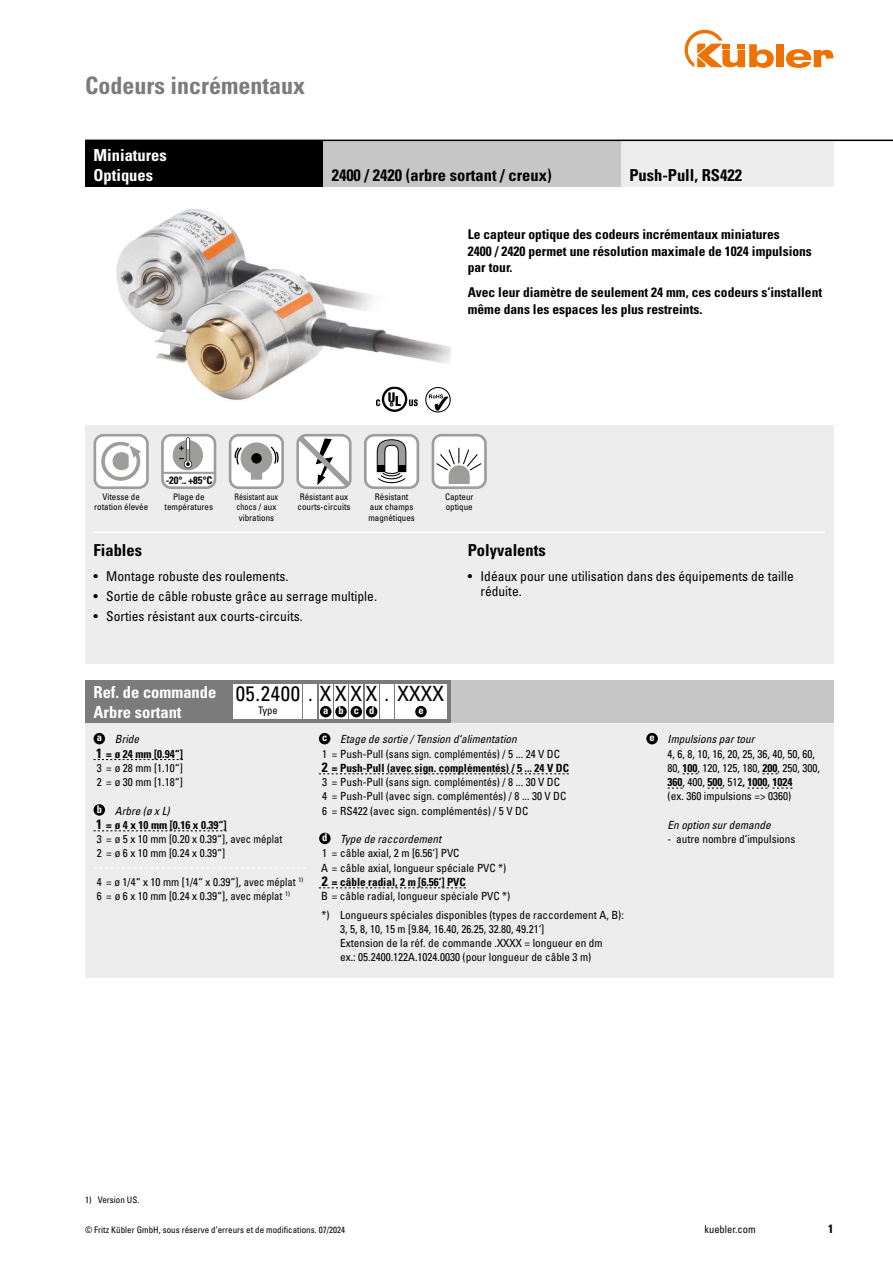
<style>
.page{position:relative;width:893px;height:1263px;background:#fff}
.page>*{position:absolute;margin:0;border:0;box-sizing:border-box;transform-origin:0 0}
.t1{font:700 condensed 24px "Univers LT Std";color:#7c7b7b}
.t2{font:condensed 21px "Univers LT Std";letter-spacing:.03em;color:#000}
.t3{font:700 condensed 16.5px "Univers LT Std";color:#000}
.t4{font:700 condensed 16.5px/19.8px "Univers LT Std";color:#fff}
.t5{font:700 condensed 13.5px/16.5px "Univers LT Std";color:#000}
.t6{font:condensed 13.5px/15.8px "Univers LT Std";color:#000}
.t7{font:700 condensed 12px "Univers LT Std";color:#000}
.t8{font:condensed 11.25px/14.2px "Univers LT Std";color:#000}
.t9{font:italic condensed 11.25px "Univers LT Std";color:#000}
.t10{font:700 condensed 10.65px "Univers LT Std";color:#000}
.t11{font:condensed 10.5px "Univers LT Std";color:#000}
.t12{font:700 condensed 10.5px "Univers LT Std";color:#fff}
.t13{font:condensed 9px/10.5px "Univers LT Std";color:#000;text-align:center}
.t14{font:condensed 9px/10.5px "Univers LT Std";color:#000;scale:.9 1}
.s1{font-style:italic}
.s2{font-weight:700;font-size:13.5px}
.s3{font-weight:700}
</style>
<div class="page">
<div style="left:776px;top:44px;width:8px;height:23px;background:#ee7203"></div>
<svg style="left:786px;top:49px;width:47px;height:19px"></svg>
<svg style="left:685px;top:30px;width:89px;height:38px"></svg>
<div style="left:85px;top:425px;width:748px;height:238px;background:#ededed"></div>
<div style="left:433px;top:435px;width:52px;height:53px;background:#fff;border-radius:9px"></div>
<div style="left:432px;top:434px;width:55px;height:55px;border:3px solid #9d9d9c;border-radius:9px"></div>
<svg style="left:435px;top:447px;width:48px;height:37px"></svg>
<div style="left:365px;top:435px;width:53px;height:53px;background:#fff;border-radius:9px"></div>
<div style="left:364px;top:434px;width:55px;height:55px;border:3px solid #9d9d9c;border-radius:9px"></div>
<svg style="left:376px;top:439px;width:31px;height:45px"></svg>
<svg style="left:296px;top:434px;width:56px;height:55px;background:#d2d2d1"></svg>
<div style="left:230px;top:435px;width:53px;height:53px;background:#fff;border-radius:9px"></div>
<div style="left:229px;top:434px;width:55px;height:55px;border:3px solid #9d9d9c;border-radius:9px"></div>
<svg style="left:234px;top:442px;width:45px;height:38px"></svg>
<div style="left:162px;top:435px;width:53px;height:53px;background:#fff;border-radius:9px"></div>
<div style="left:161px;top:434px;width:55px;height:55px;border:3px solid #9d9d9c;border-radius:9px"></div>
<hr style="left:162px;top:472px;width:52px;height:2px;background:#9d9d9c">
<div style="left:173px;top:440px;width:30px;height:30px;background:#9d9d9c;border-radius:50%"></div>
<svg style="left:179px;top:437px;width:13px;height:31px"></svg>
<div style="left:95px;top:435px;width:52px;height:53px;background:#fff;border-radius:9px"></div>
<div style="left:94px;top:434px;width:55px;height:55px;border:3px solid #9d9d9c;border-radius:9px"></div>
<svg style="left:101px;top:442px;width:40px;height:39px"></svg>
<div style="left:85px;top:680px;width:748px;height:298px;background:#ededed"></div>
<img style="left:116px;top:209px;width:335px;height:191px">
<svg style="left:425px;top:387px;width:26px;height:25px"></svg>
<svg style="left:376px;top:386px;width:42px;height:26px"></svg>
<hr style="left:94px;top:531px;width:731px;height:2px;background:#fff">
<div style="left:451px;top:680px;width:382px;height:43px;background:#c6c6c6"></div>
<div style="left:621px;top:140px;width:212px;height:47px;background:#ededed"></div>
<div style="left:85px;top:680px;width:366px;height:43px;background:#7c7b7b"></div>
<div style="left:85px;top:140px;width:238px;height:47px;background:#000"></div>
<div style="left:323px;top:140px;width:298px;height:47px;background:#c6c6c6"></div>
<div style="left:234px;top:685px;width:68px;height:34px;background:#fff"></div>
<div style="left:304px;top:685px;width:13px;height:34px;background:#fff"></div>
<div style="left:319px;top:685px;width:14px;height:34px;background:#fff"></div>
<div style="left:334px;top:685px;width:14px;height:34px;background:#fff"></div>
<div style="left:350px;top:685px;width:13px;height:34px;background:#fff"></div>
<div style="left:365px;top:685px;width:13px;height:34px;background:#fff"></div>
<div style="left:380px;top:685px;width:14px;height:34px;background:#fff"></div>
<div style="left:395px;top:685px;width:51px;height:34px;background:#fff"></div>
<div style="left:320px;top:706px;width:11px;height:11px;background:#000;border-radius:50%"></div>
<div style="left:335px;top:706px;width:12px;height:11px;background:#000;border-radius:50%"></div>
<div style="left:351px;top:706px;width:11px;height:11px;background:#000;border-radius:50%"></div>
<div style="left:366px;top:706px;width:11px;height:11px;background:#000;border-radius:50%"></div>
<div style="left:415px;top:706px;width:12px;height:11px;background:#000;border-radius:50%"></div>
<svg style="left:747px;top:788px;width:45px;height:1px"></svg>
<div style="left:646px;top:733px;width:12px;height:11px;background:#000;border-radius:50%"></div>
<svg style="left:319px;top:773px;width:250px;height:1px"></svg>
<svg style="left:319px;top:887px;width:147px;height:1px"></svg>
<div style="left:319px;top:733px;width:11px;height:11px;background:#000;border-radius:50%"></div>
<div style="left:319px;top:833px;width:12px;height:11px;background:#000;border-radius:50%"></div>
<svg style="left:94px;top:759px;width:89px;height:1px"></svg>
<svg style="left:94px;top:830px;width:133px;height:1px"></svg>
<svg style="left:94px;top:867px;width:212px;height:1px"></svg>
<div style="left:94px;top:733px;width:11px;height:11px;background:#000;border-radius:50%"></div>
<div style="left:94px;top:804px;width:11px;height:12px;background:#000;border-radius:50%"></div>
<hr style="left:85px;top:140px;width:808px;height:1px;background:#000">
<h1 class="t1" style="left:85px;top:71px;width:221px">Codeurs incrémentaux</h1>
<h3 class="t4" style="left:94px;top:145px;width:75px">Miniatures<br>Optiques</h3>
<h3 class="t3" style="left:332px;top:165px;width:221px">2400 / 2420 (arbre sortant / creux)</h3>
<h3 class="t3" style="left:629px;top:165px;width:114px">Push-Pull, RS422</h3>
<p class="t5" style="left:468px;top:226px;width:346px">Le capteur optique des codeurs incrémentaux miniatures<br>2400 / 2420 permet une résolution maximale de 1024 impulsions par tour.</p>
<p class="t5" style="left:468px;top:284px;width:356px">Avec leur diamètre de seulement 24 mm, ces codeurs s‘installent même dans les espaces les plus restreints.</p>
<p class="t10" style="left:166px;top:473px;width:48px">-20°... +85°C</p>
<p class="t13" style="left:94px;top:491px;width:55px">Vitesse de rotation élevée</p>
<p class="t13" style="left:165px;top:491px;width:50px">Plage de températures</p>
<p class="t14" style="left:235px;top:491px;width:50px">Résistant aux chocs / aux vibrations</p>
<p class="t13" style="left:298px;top:491px;width:54px;text-align:left">Résistant aux courts-circuits</p>
<p class="t13" style="left:445px;top:491px;width:30px;text-align:left">Capteur optique</p>
<p class="t13" style="left:368px;top:491px;width:48px">Résistant aux champs magnétiques</p>
<h3 class="t3" style="left:94px;top:540px;width:50px">Fiables</h3>
<p class="t6" style="left:94px;top:568px;width:196px">• Montage robuste des roulements.</p>
<p class="t6" style="left:94px;top:588px;width:285px">• Sortie de câble robuste grâce au serrage multiple.</p>
<p class="t6" style="left:94px;top:608px;width:211px">• Sorties résistant aux courts-circuits.</p>
<h3 class="t3" style="left:468px;top:540px;width:79px">Polyvalents</h3>
<p class="t6" style="left:480px;top:568px;width:315px;text-indent:-13px">• Idéaux pour une utilisation dans des équipements de taille réduite.</p>
<h3 class="t4" style="left:94px;top:682px;width:124px">Ref. de commande<br>Arbre sortant</h3>
<h2 class="t2" style="left:236px;top:680px;width:210px">05.2400 . X X X X . XXXX</h2>
<p class="t11" style="left:258px;top:704px;width:21px">Type</p>
<p class="t12" style="left:323px;top:704px;width:53px">abcd</p>
<p class="t12" style="left:418px;top:704px;width:7px">e</p>
<p class="t8" style="left:96px;top:732px;width:88px"><sup>a</sup> <span class="s1">Bride<br></span><span class="s2">1</span> <span class="s3">= ø 24 mm [0.94“]<br></span>3 = ø 28 mm [1.10“]<br>2 = ø 30 mm [1.18“]</p>
<p class="t8" style="left:96px;top:803px;width:188px"><sup>b</sup> <span class="s1">Arbre (ø x L)<br></span><span class="s2">1</span> <span class="s3">= ø 4 x 10 mm [0.16 x 0.39“]<br></span>3 = ø 5 x 10 mm [0.20 x 0.39“], avec méplat<br>2 = ø 6 x 10 mm [0.24 x 0.39“]</p>
<p class="t8" style="left:97px;top:874px;width:208px">4 = ø 1/4“ x 10 mm [1/4“ x 0.39“], avec méplat <sup>1)<br></sup>6 = ø 6 x 10 mm [0.24 x 0.39“], avec méplat <sup>1)</sup></p>
<p class="t8" style="left:322px;top:732px;width:249px"><sup>c</sup> <span class="s1">Etage de sortie / Tension d‘alimentation<br></span>1 = Push-Pull (sans sign. complémentés) / 5 ... 24 V DC<br><span class="s2">2</span> <span class="s3">= Push-Pull (avec sign. complémentés) / 5 ... 24 V DC </span>3 = Push-Pull (sans sign. complémentés) / 8 ... 30 V DC<br>4 = Push-Pull (avec sign. complémentés) / 8 ... 30 V DC 6 = RS422 (avec sign. complémentés) / 5 V DC</p>
<p class="t8" style="left:321px;top:832px;width:191px"><sup>d</sup> <span class="s1">Type de raccordement<br></span>1 = câble axial, 2 m [6.56‘] PVC<br>A = câble axial, longueur spéciale PVC *)<br><span class="s2">2</span> <span class="s3">= câble radial, 2 m [6.56‘] PVC<br></span>B = câble radial, longueur spéciale PVC *)</p>
<p class="t8" style="left:340px;top:907px;width:285px;text-indent:-19px">*) Longueurs spéciales disponibles (types de raccordement A, B):<br>3, 5, 8, 10, 15 m [9.84, 16.40, 26.25, 32.80, 49.21‘]<br>Extension de la réf. de commande .XXXX = longueur en dm<br>ex.: 05.2400.122A.1024.0030 (pour longueur de câble 3 m)</p>
<p class="t8" style="left:668px;top:732px;width:154px;text-indent:-18px"><sup>e</sup> <span class="s1">Impulsions par tour<br></span>4, 6, 8, 10, 16, 20, 25, 36, 40, 50, 60,<br>80, <span class="s3">100</span>, 120, 125, 180, <span class="s3">200</span>, 250, 300,<br><span class="s3">360</span>, 400, <span class="s3">500</span>, 512<span class="s3">, 1000, 1024<br></span>(ex. 360 impulsions =&gt; 0360)</p>
<p class="t9" style="left:668px;top:818px;width:105px">En option sur demande</p>
<p class="t8" style="left:668px;top:832px;width:129px">- autre nombre d‘impulsions</p>
<p class="t13" style="left:85px;top:1195px;width:56px">1) Version US.</p>
<p class="t13" style="left:85px;top:1224px;width:262px">© Fritz Kübler GmbH, sous réserve d’erreurs et de modifications. 07/2024</p>
<p class="t11" style="left:704px;top:1223px;width:53px">kuebler.com</p>
<p class="t7" style="left:828px;top:1221px;width:7px">1</p>
</div>
